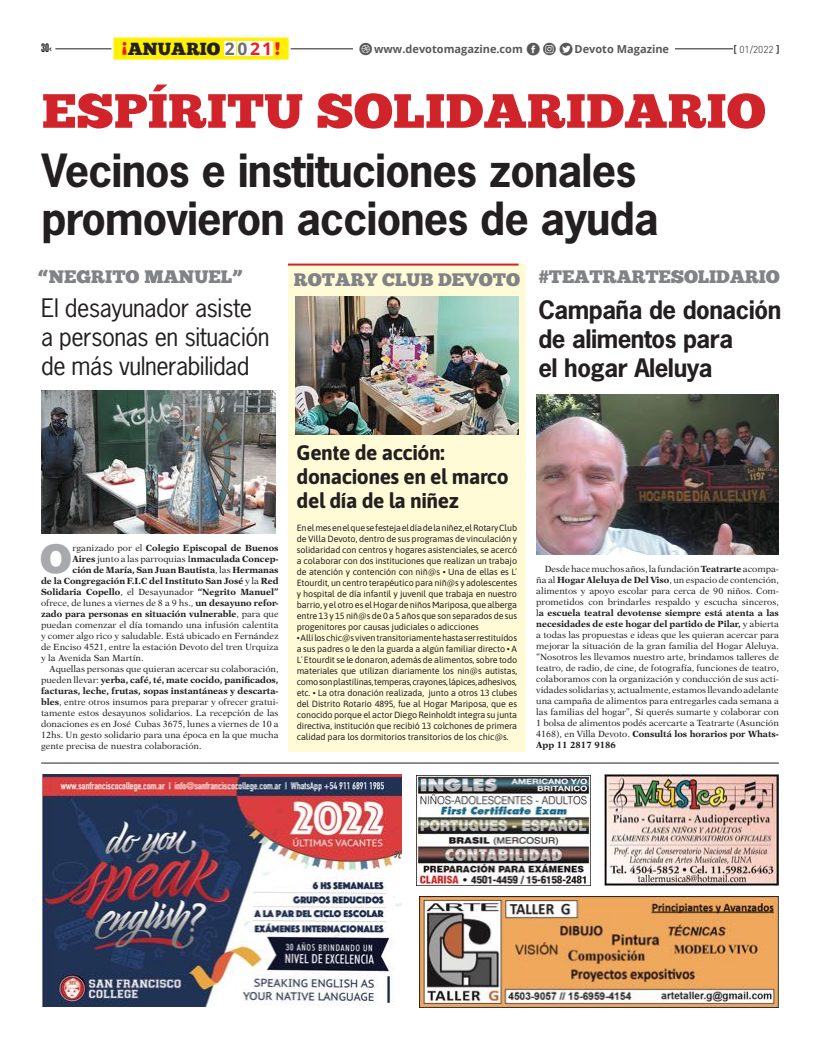
<style>
.page{position:relative;width:820px;height:1049px;background:#fff}
.page>*{position:absolute;margin:0;border:0;box-sizing:border-box;transform-origin:0 0}
.t1{font:48px "Chunk Five Ex";color:#d1232a;scale:1.1 1}
.t2{font:700 43px/48px "News Gothic";letter-spacing:-.02em;color:#231f20}
.t3{font:900 39.6px "Helvetica LT Std";color:#a8a9ad}
.t4{font:24px/29px "News Gothic";letter-spacing:-.02em;color:#231f20}
.t5{font:700 24px/29px "News Gothic";letter-spacing:-.02em;color:#231f20}
.t6{font:21px/24px "Asap";letter-spacing:-.02em;color:#231f20}
.t7{font:18px "Chunk Five Ex";color:#808285;scale:1.05 1}
.t8{font:17.4px "Chunk Five Ex";color:#231f20;scale:1.05 1}
.t9{font:12px "Helvetica LT Std Ultra Comp";color:#231f20}
.t10{font:700 11px "Open Sans";color:#57585a}
.t11{font:300 10px "DIN";color:#231f20}
.t12{font:9px/11px "New Aster";color:#231f20;text-align:justify}
.t13{font:9px/11px "Asap";letter-spacing:-.01em;color:#231f20;text-align:justify}
.t14{font:700 9px "New Aster";color:#231f20}
.s1{font-family:"Helvetica LT Std";font-weight:700;font-size:10px}
.s2{font-family:"Open Sans";font-weight:700;color:#6c6d70}
.s3{font-family:"Open Sans";font-weight:800;color:#ee1d23}
.s4{font-family:"Open Sans";font-weight:700;color:#ee1d23}
.s5{font-size:18px;color:#ee1d23}
.s6{font-family:"Social Circles";font-weight:400;font-size:23px}
.s7{font-weight:500}
.s8{font-weight:400}
.s9{font-weight:700}
</style>
<div class="page">
<hr style="left:41px;top:763px;width:737px;height:1px;background:#231f20">
<img style="left:419px;top:896px;width:359px;height:111px">
<img style="left:416px;top:775px;width:173px;height:111px">
<img style="left:604px;top:775px;width:174px;height:110px">
<img style="left:43px;top:774px;width:358px;height:232px">
<img style="left:41px;top:391px;width:234px;height:143px">
<img style="left:536px;top:394px;width:242px;height:160px">
<div style="left:288px;top:263px;width:237px;height:489px;background:#fffbd6"></div>
<hr style="left:288px;top:264px;width:230px;height:2px;background:#d1232a">
<img style="left:295px;top:296px;width:223px;height:138px">
<hr style="left:55px;top:49px;width:717px;height:1px;background:#231f20">
<div style="left:732px;top:44px;width:47px;height:12px;background:#fff"></div>
<div style="left:352px;top:40px;width:322px;height:20px;background:#fff"></div>
<svg style="left:110px;top:37px;width:181px;height:23px;background:#fef21b"></svg>
<div style="left:224px;top:42px;width:12px;height:14px;background:#fff"></div>
<div style="left:237px;top:42px;width:11px;height:14px;background:#fff"></div>
<div style="left:249px;top:42px;width:12px;height:14px;background:#fff"></div>
<div style="left:261px;top:42px;width:12px;height:14px;background:#fff"></div>
<h3 class="t9" style="left:41px;top:41px;width:13px">30<span class="s1">‹</span></h3>
<h3 class="t8" style="left:122px;top:36px;width:152px"><sup>¡</sup>ANUARIO <span class="s2">2 0</span><span class="s3">2</span><span class="s4">1</span> <span class="s5">!</span></h3>
<p class="t10" style="left:358px;top:41px;width:312px"><span class="s6">a</span>www.devotomagazine.com <span class="s6">f$t</span>Devoto Magazine</p>
<p class="t11" style="left:733px;top:43px;width:48px"><span class="s7">[</span> 01/2022 <span class="s7">]</span></p>
<h1 class="t1" style="left:42px;top:75px;width:659px">ESPÍRITU SOLIDARIDARIO</h1>
<h2 class="t2" style="left:41px;top:146px;width:618px">Vecinos e instituciones zonales promovieron acciones de ayuda</h2>
<h3 class="t7" style="left:38px;top:263px;width:196px">“NEGRITO MANUEL”</h3>
<h3 class="t7" style="left:538px;top:263px;width:231px">#TEATRARTESOLIDARIO</h3>
<h3 class="t7" style="left:294px;top:266px;width:217px">ROTARY CLUB DEVOTO</h3>
<h3 class="t4" style="left:41px;top:293px;width:230px">El desayunador asiste a personas en situación de más vulnerabilidad</h3>
<h3 class="t5" style="left:538px;top:295px;width:244px">Campaña de donación de alimentos para<br>el hogar Aleluya</h3>
<h3 class="t3" style="left:40px;top:532px;width:34px">O</h3>
<p class="t14" style="left:73px;top:542px;width:207px"><span class="s8">rganizado por el</span> Colegio Episcopal de Buenos</p>
<p class="t14" style="left:73px;top:553px;width:207px">Aires <span class="s8">junto a las parroquias I</span>nmaculada Concep-</p>
<p class="t14" style="left:73px;top:564px;width:207px">ción de María, San Juan Bautista<span class="s8">, las</span> Hermanas</p>
<p class="t14" style="left:41px;top:575px;width:239px">de la Congregación F.I.C del Instituto San José <span class="s8">y la</span> Red</p>
<p class="t14" style="left:41px;top:586px;width:239px">Solidaria Copello<span class="s8">, el Desayunador</span> “Negrito Manuel”</p>
<p class="t12" style="left:41px;top:597px;width:239px">ofrece, de lunes a viernes de 8 a 9 hs., <span class="s9">un desayuno refor-</span></p>
<p class="t14" style="left:41px;top:608px;width:239px">zado para personas en situación vulnerable<span class="s8">, para que</span></p>
<p class="t12" style="left:41px;top:619px;width:239px">puedan comenzar el día tomando una infusión calentita</p>
<p class="t12" style="left:41px;top:630px;width:239px">y comer algo rico y saludable. Está ubicado en Fernández</p>
<p class="t12" style="left:41px;top:641px;width:239px">de Enciso 4521, entre la estación Devoto del tren Urquiza</p>
<p class="t12" style="left:41px;top:652px;width:104px">y la Avenida San Martín.</p>
<p class="t12" style="left:50px;top:663px;width:230px">Aquellas personas que quieran acercar su colaboración,</p>
<p class="t14" style="left:41px;top:674px;width:239px"><span class="s8">pueden llevar:</span> yerba, café, té, mate cocido, panificados,</p>
<p class="t14" style="left:41px;top:685px;width:239px">facturas, leche, frutas, sopas instantáneas y descarta-</p>
<p class="t12" style="left:41px;top:696px;width:239px"><span class="s9">bles</span>, entre otros insumos para preparar y ofrecer gratui-</p>
<p class="t12" style="left:41px;top:707px;width:239px">tamente estos desayunos solidarios. La recepción de las</p>
<p class="t12" style="left:41px;top:718px;width:239px">donaciones es en José Cubas 3675, lunes a viernes de 10 a</p>
<p class="t12" style="left:41px;top:729px;width:239px">12hs. Un gesto solidario para una época en la que mucha</p>
<p class="t12" style="left:41px;top:740px;width:162px">gente precisa de nuestra colaboración.</p>
<h3 class="t6" style="left:296px;top:440px;width:213px">Gente de acción: donaciones en el marco del día de la niñez</h3>
<p class="t13" style="left:296px;top:522px;width:222px">En el mes en el que se festeja el día de la niñez, el Rotary Club de Villa Devoto, dentro de sus programas de vinculación y solidaridad con centros y hogares asistenciales, se acercó a colaborar con dos instituciones que realizan un trabajo de atención y contención con niñ@s • Una de ellas es L´ Etourdit, un centro terapéutico para niñ@s y adolescentes y hospital de día infantil y juvenil que trabaja en nuestro barrio, y el otro es el Hogar de niños Mariposa, que alberga entre 13 y 15 niñ@s de 0 a 5 años que son separados de sus progenitores por causas judiciales o adicciones</p>
<p class="t13" style="left:296px;top:632px;width:222px">• Allí los chic@s viven transitoriamente hasta ser restituídos a sus padres o le den la guarda a algún familiar directo • A L´ Etourdit se le donaron, además de alimentos, sobre todo materiales que utilizan diariamente los nin@s autistas, como son plastilinas, temperas, crayones, lápices, adhesivos, etc. • La otra donación realizada, junto a otros 13 clubes del Distrito Rotario 4895, fue al Hogar Mariposa, que es conocido porque el actor Diego Reinholdt integra su junta directiva, institución que recibió 13 colchones de primera calidad para los dormitorios transitorios de los chic@s.</p>
<p class="t12" style="left:536px;top:563px;width:244px;text-indent:8px">Desde hace muchos años, la fundación <span class="s9">Teatrarte</span> acompa&shy;ña al <span class="s9">Hogar Aleluya de Del Viso</span>, un espacio de contención, alimentos y apoyo escolar para cerca de 90 niños. Com&shy;prometidos con brindarles respaldo y escucha sinceros, l<span class="s9">a escuela teatral devotense siempre está atenta a las necesidades de este hogar del partido de Pilar,</span> y abierta a todas las propuestas e ideas que les quieran acercar para mejorar la situación de la gran familia del Hogar Aleluya. “Nosotros les llevamos nuestro arte, brindamos talleres de teatro, de radio, de cine, de fotografía, funciones de teatro, colaboramos con la organización y conducción de sus acti&shy;vidades solidarias y, actualmente, estamos llevando adelante una campaña de alimentos para entregarles cada semana a las familias del hogar”, Si querés sumarte y colaborar con 1 bolsa de alimentos podés acercarte a Teatrarte (Asunción 4168), en Villa Devoto. <span class="s9">Consultá los horarios por Whats-App 11 2817 9186</span></p>
</div>
